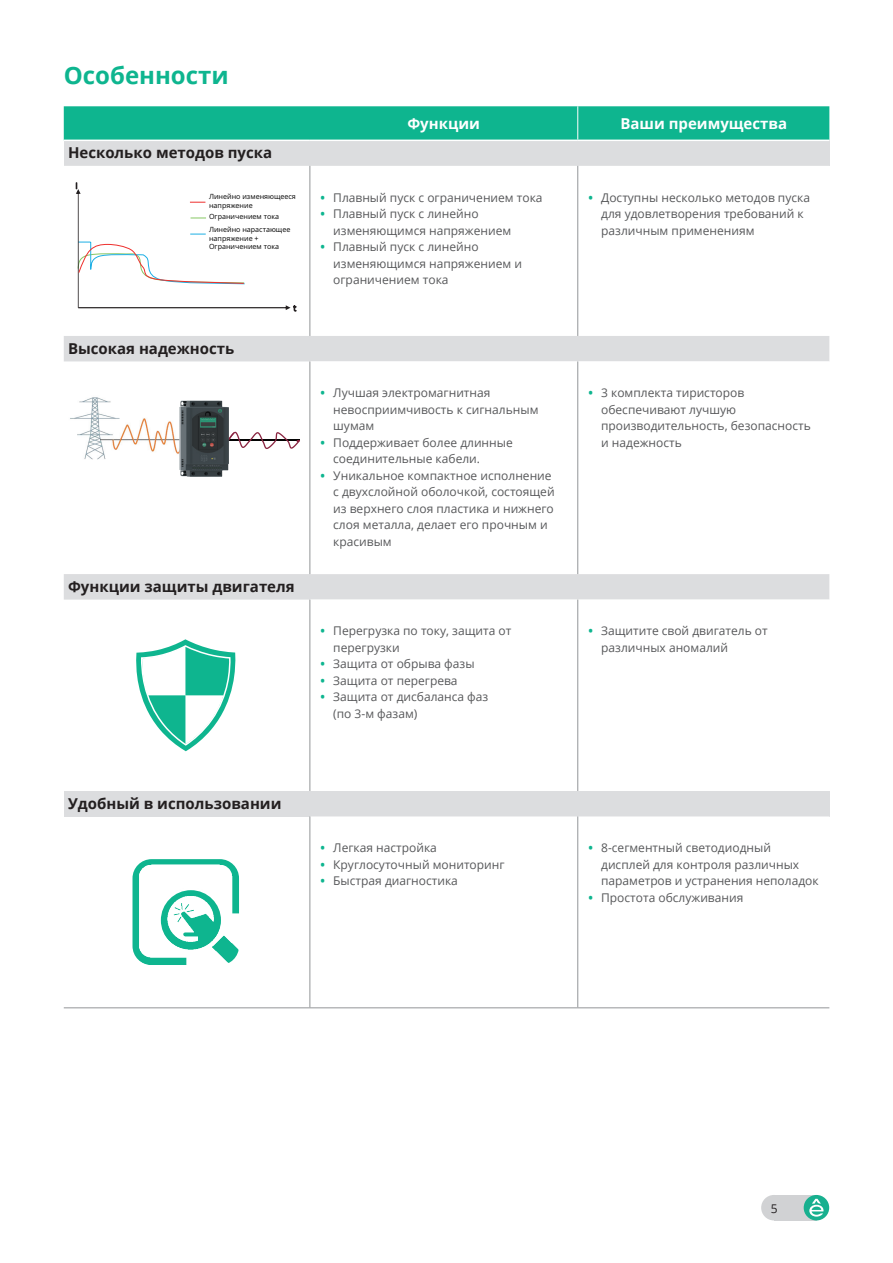
<style>
.page{position:relative;width:893px;height:1263px;background:#fff}
.page>*{position:absolute;margin:0;border:0;box-sizing:border-box;transform-origin:0 0}
.t1{font:700 24px "Open Sans";color:#0eb58f}
.t2{font:700 15px "Open Sans";color:#231f20}
.t3{font:700 15px "Open Sans";color:#fff}
.t4{font:12px/16.5px "Open Sans";color:#57585a}
.t5{font:12px "Open Sans";color:#231f20}
.t6{font:300 9.6px "Calibri";color:#231f20}
.t7{font:7.2px/8.6px "Open Sans";color:#000001}
.s1{font-weight:700;color:#0eb58f}
</style>
<div class="page">
<div style="left:774px;top:1195px;width:42px;height:25px;background:#d1d2d4"></div>
<div style="left:804px;top:1195px;width:25px;height:25px;background:#18b08f;border-radius:50%"></div>
<svg style="left:809px;top:1199px;width:15px;height:17px"></svg>
<div style="left:761px;top:1195px;width:26px;height:25px;background:#d1d2d4;border-radius:50%"></div>
<div style="left:64px;top:106px;width:765px;height:34px;background:#0eb58f"></div>
<div style="left:64px;top:140px;width:765px;height:26px;background:#dcdddf"></div>
<svg style="left:64px;top:336px;width:765px;height:264px"></svg>
<svg style="left:310px;top:361px;width:519px;height:213px"></svg>
<div style="left:64px;top:791px;width:765px;height:25px;background:#dcdddf"></div>
<svg style="left:310px;top:816px;width:519px;height:191px"></svg>
<hr style="left:64px;top:140px;width:246px;height:1px;background:#fff">
<hr style="left:310px;top:140px;width:268px;height:1px;background:#fff">
<hr style="left:578px;top:140px;width:251px;height:1px;background:#fff">
<hr style="left:309px;top:166px;width:1px;height:170px;background:#939598">
<hr style="left:309px;top:361px;width:1px;height:213px;background:#939598">
<hr style="left:309px;top:600px;width:1px;height:191px;background:#939598">
<hr style="left:309px;top:816px;width:1px;height:191px;background:#939598">
<hr style="left:577px;top:106px;width:1px;height:34px;background:#fff">
<hr style="left:577px;top:166px;width:1px;height:170px;background:#939598">
<hr style="left:577px;top:361px;width:1px;height:213px;background:#939598">
<hr style="left:577px;top:600px;width:1px;height:191px;background:#939598">
<hr style="left:577px;top:816px;width:1px;height:191px;background:#939598">
<hr style="left:64px;top:1007px;width:246px;height:1px;background:#939598">
<hr style="left:310px;top:1007px;width:268px;height:1px;background:#939598">
<hr style="left:578px;top:1007px;width:251px;height:1px;background:#939598">
<svg style="left:76px;top:189px;width:215px;height:121px"></svg>
<img style="left:64px;top:386px;width:123px;height:74px">
<svg style="left:228px;top:432px;width:72px;height:17px"></svg>
<img style="left:180px;top:401px;width:48px;height:75px">
<svg style="left:136px;top:639px;width:99px;height:112px"></svg>
<img style="left:132px;top:859px;width:107px;height:106px">
<div style="left:158px;top:887px;width:66px;height:66px;border:3px solid #fff;border-radius:50%"></div>
<h1 class="t1" style="left:64px;top:59px;width:166px">Особенности</h1>
<p class="t2" style="left:68px;top:142px;width:206px">Несколько методов пуска</p>
<p class="t6" style="left:75px;top:180px;width:4px">I</p>
<p class="t7" style="left:209px;top:192px;width:88px">Линейно изменяющееся напряжение</p>
<p class="t7" style="left:209px;top:210px;width:83px;line-height:12.6px">Ограничением тока<br>Линейно нарастающее</p>
<p class="t7" style="left:209px;top:233px;width:71px">напряжение +<br>Ограничением тока</p>
<p class="t2" style="left:68px;top:338px;width:168px">Высокая надежность</p>
<p class="t6" style="left:293px;top:302px;width:5px">t</p>
<p class="t2" style="left:68px;top:576px;width:228px">Функции защиты двигателя</p>
<p class="t3" style="left:407px;top:113px;width:74px">Функции</p>
<p class="t3" style="left:620px;top:113px;width:168px">Ваши преимущества</p>
<p class="t4" style="left:320px;top:189px;width:224px"><span class="s1">•</span> Плавный пуск с ограничением тока</p>
<p class="t4" style="left:333px;top:205px;width:179px;text-indent:-13px"><span class="s1">•</span> Плавный пуск с линейно изменяющимся напряжением</p>
<p class="t4" style="left:333px;top:238px;width:190px;text-indent:-13px"><span class="s1">•</span> Плавный пуск с линейно изменяющимся напряжением и ограничением тока</p>
<p class="t4" style="left:601px;top:189px;width:210px;text-indent:-13px"><span class="s1">•</span> Доступны несколько методов пуска для удовлетворения требований к различным применениям</p>
<p class="t4" style="left:333px;top:384px;width:207px;text-indent:-13px"><span class="s1">•</span> Лучшая электромагнитная невосприимчивость к сигнальным шумам</p>
<p class="t4" style="left:333px;top:434px;width:181px;text-indent:-13px"><span class="s1">•</span> Поддерживает более длинные соединительные кабели.</p>
<p class="t4" style="left:333px;top:467px;width:223px;text-indent:-13px"><span class="s1">•</span> Уникальное компактное исполнение с двухслойной оболочкой, состоящей из верхнего слоя пластика и нижнего слоя металла, делает его прочным и красивым</p>
<p class="t4" style="left:333px;top:622px;width:180px;text-indent:-13px"><span class="s1">•</span> Перегрузка по току, защита от перегрузки</p>
<p class="t4" style="left:320px;top:655px;width:156px"><span class="s1">•</span> Защита от обрыва фазы</p>
<p class="t4" style="left:320px;top:672px;width:139px"><span class="s1">•</span> Защита от перегрева</p>
<p class="t4" style="left:333px;top:688px;width:157px;text-indent:-13px"><span class="s1">•</span> Защита от дисбаланса фаз (по 3-м фазам)</p>
<p class="t4" style="left:601px;top:384px;width:211px;text-indent:-13px"><span class="s1">•</span> 3 комплекта тиристоров обеспечивают лучшую производительность, безопасность и надежность</p>
<p class="t4" style="left:601px;top:622px;width:168px;text-indent:-13px"><span class="s1">•</span> Защитите свой двигатель от различных аномалий</p>
<p class="t2" style="left:68px;top:793px;width:215px">Удобный в использовании</p>
<p class="t4" style="left:320px;top:839px;width:118px"><span class="s1">•</span> Легкая настройка</p>
<p class="t4" style="left:320px;top:856px;width:186px"><span class="s1">•</span> Круглосуточный мониторинг</p>
<p class="t4" style="left:320px;top:872px;width:139px"><span class="s1">•</span> Быстрая диагностика</p>
<p class="t4" style="left:601px;top:839px;width:219px;text-indent:-13px"><span class="s1">•</span> 8-сегментный светодиодный дисплей для контроля различных параметров и устранения неполадок</p>
<p class="t4" style="left:588px;top:889px;width:156px"><span class="s1">•</span> Простота обслуживания</p>
<p class="t5" style="left:771px;top:1200px;width:8px">5</p>
</div>
